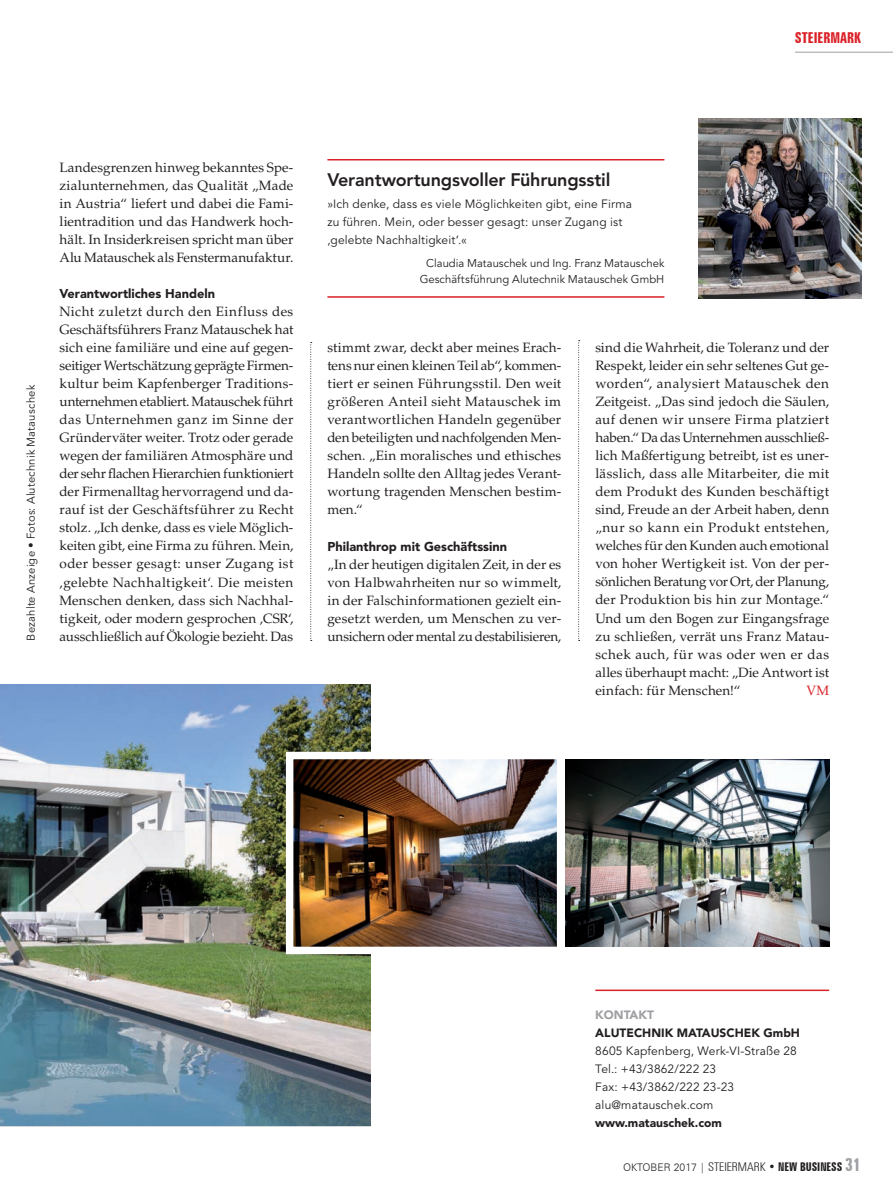
<style>
.page{position:relative;width:893px;height:1191px;background:#fff}
.page>*{position:absolute;margin:0;border:0;box-sizing:border-box;transform-origin:0 0}
.t1{font:800 18px "Avenir LT Std";letter-spacing:-.015em;color:#231f20}
.t2{font:700 extra-condensed 15px "Zurich BT";color:#da2128}
.t3{font:13.5px/18px "Palatino LT Std";color:#231f20;text-align:justify}
.t4{font:13.5px "Palatino LT Std";color:#da2128}
.t5{font:900 12.75px "Avenir LT Std";color:#231f20}
.t6{font:12px/18px "Avenir LT Std";letter-spacing:.015em;color:#231f20}
.t7{font:900 12px "Avenir LT Std";color:#231f20}
.t8{font:900 12px "Avenir LT Std";color:#9d9fa2}
.t9{font:11.25px/16.5px "Avenir LT Std";letter-spacing:.01em;color:#231f20;text-align:center}
.t10{font:300 10.5px "Zurich BT";color:#231f20}
.s1{font-stretch:condensed;font-size:12px}
.s2{font-weight:700;font-stretch:extra-condensed;font-size:12px}
.s3{font-weight:700;font-stretch:extra-condensed;font-size:18px;color:#9d9fa2}
</style>
<div class="page">
<hr style="left:795px;top:52px;width:98px;height:1px;background:#9d9fa2">
<svg style="left:578px;top:340px;width:2px;height:301px"></svg>
<svg style="left:310px;top:342px;width:2px;height:299px"></svg>
<hr style="left:327px;top:159px;width:337px;height:1px;background:#da2128">
<hr style="left:327px;top:296px;width:337px;height:2px;background:#da2128">
<img style="left:698px;top:118px;width:163px;height:181px">
<hr style="left:595px;top:989px;width:234px;height:2px;background:#da2128">
<img style="left:0;top:685px;width:370px;height:440px">
<img style="left:282px;top:748px;width:286px;height:210px">
<img style="left:566px;top:759px;width:263px;height:187px">
<p class="t2" style="left:795px;top:29px;width:68px">STEIERMARK</p>
<p class="t9" style="left:23px;top:640px;width:257px;rotate:-90deg">Bezahlte Anzeige • Fotos: Alutechnik Matauschek</p>
<p class="t3" style="left:60px;top:159px;width:235px">Landesgrenzen hinweg bekanntes Spe&shy;zialunternehmen, das Qualität „Made in Austria“ liefert und dabei die Fami&shy;lientradition und das Handwerk hoch&shy;hält. In Insiderkreisen spricht man über Alu Matauschek als Fenstermanufaktur.</p>
<p class="t5" style="left:60px;top:286px;width:157px">Verantwortliches Handeln</p>
<p class="t3" style="left:60px;top:303px;width:235px">Nicht zuletzt durch den Einfluss des Geschäftsführers Franz Matauschek hat sich eine familiäre und eine auf gegen&shy;seitiger Wertschätzung geprägte Firmen&shy;kultur beim Kapfenberger Traditions&shy;unternehmen etabliert. Matauschek führt das Unternehmen ganz im Sinne der Gründerväter weiter. Trotz oder gerade wegen der familiären Atmosphäre und der sehr achen Hierarchien funktioniert der Firmenalltag hervorragend und da&shy;rauf ist der Geschäftsführer zu Recht stolz. „Ich denke, dass es viele Möglich&shy;keiten gibt, eine Firma zu führen. Mein, oder besser gesagt: unser Zugang ist ‚gelebte Nachhaltigkeit‘. Die meisten Menschen denken, dass sich Nachhal&shy;tigkeit, oder modern gesprochen ‚CSR‘, ausschließlich auf Ökologie bezieht. Das</p>
<h1 class="t1" style="left:327px;top:169px;width:284px">Verantwortungsvoller Führungsstil</h1>
<p class="t6" style="left:327px;top:196px;width:306px">»Ich denke, dass es viele Möglichkeiten gibt, eine Firma zu führen. Mein, oder besser gesagt: unser Zugang ist ‚gelebte Nachhaltigkeit‘.«</p>
<p class="t9" style="left:420px;top:255px;width:246px">Claudia Matauschek und Ing. Franz Matauschek<br>Geschäftsführung Alutechnik Matauschek GmbH</p>
<p class="t3" style="left:327px;top:339px;width:235px">stimmt zwar, deckt aber meines Erach&shy;tens nur einen kleinen Teil ab“, kommen&shy;tiert er seinen Führungsstil. Den weit größeren Anteil sieht Matauschek im verantwortlichen Handeln gegenüber den beteiligten und nachfolgenden Men&shy;schen. „Ein moralisches und ethisches Handeln sollte den Alltag jedes Verant&shy;wortung tragenden Menschen bestim&shy;men.“</p>
<p class="t5" style="left:327px;top:538px;width:181px">Philanthrop mit Geschäftssinn</p>
<p class="t3" style="left:327px;top:555px;width:235px">„In der heutigen digitalen Zeit, in der es von Halbwahrheiten nur so wimmelt, in der Falschinformationen gezielt ein&shy;gesetzt werden, um Menschen zu ver&shy;unsichern oder mental zu destabilisieren,</p>
<p class="t3" style="left:595px;top:339px;width:235px">sind die Wahrheit, die Toleranz und der Respekt, leider ein sehr seltenes Gut ge&shy;worden“, analysiert Matauschek den Zeitgeist. „Das sind jedoch die Säulen, auf denen wir unsere Firma platziert haben.“ Da das Unternehmen ausschließ&shy;lich Maßfertigung betreibt, ist es uner&shy;lässlich, dass alle Mitarbeiter, die mit dem Produkt des Kunden beschäftigt sind, Freude an der Arbeit haben, denn „nur so kann ein Produkt entstehen, welches für den Kunden auch emotional von hoher Wertigkeit ist. Von der per&shy;sönlichen Beratung vor Ort, der Planung, der Produktion bis hin zur Montage.“ Und um den Bogen zur Eingangsfrage zu schließen, verrät uns Franz Matau&shy;schek auch, für was oder wen er das alles überhaupt macht: „Die Antwort ist einfach: für Menschen!“</p>
<p class="t4" style="left:806px;top:682px;width:24px">VM</p>
<p class="t8" style="left:595px;top:1007px;width:60px">KONTAKT</p>
<p class="t7" style="left:595px;top:1025px;width:206px">ALUTECHNIK MATAUSCHEK GmbH</p>
<p class="t6" style="left:595px;top:1042px;width:203px">8605 Kapfenberg, Werk-VI-Straße 28<br>Tel.: +43/3862/222 23<br>Fax: +43/3862/222 23-23 alu@matauschek.com</p>
<p class="t7" style="left:595px;top:1115px;width:128px">www.matauschek.com</p>
<p class="t10" style="left:623px;top:1160px;width:239px">OKTOBER 2017 | <span class="s1">STEIERMARK</span> <span class="s2">• NEW BUSINESS</span> <span class="s3">31</span></p>
</div>
